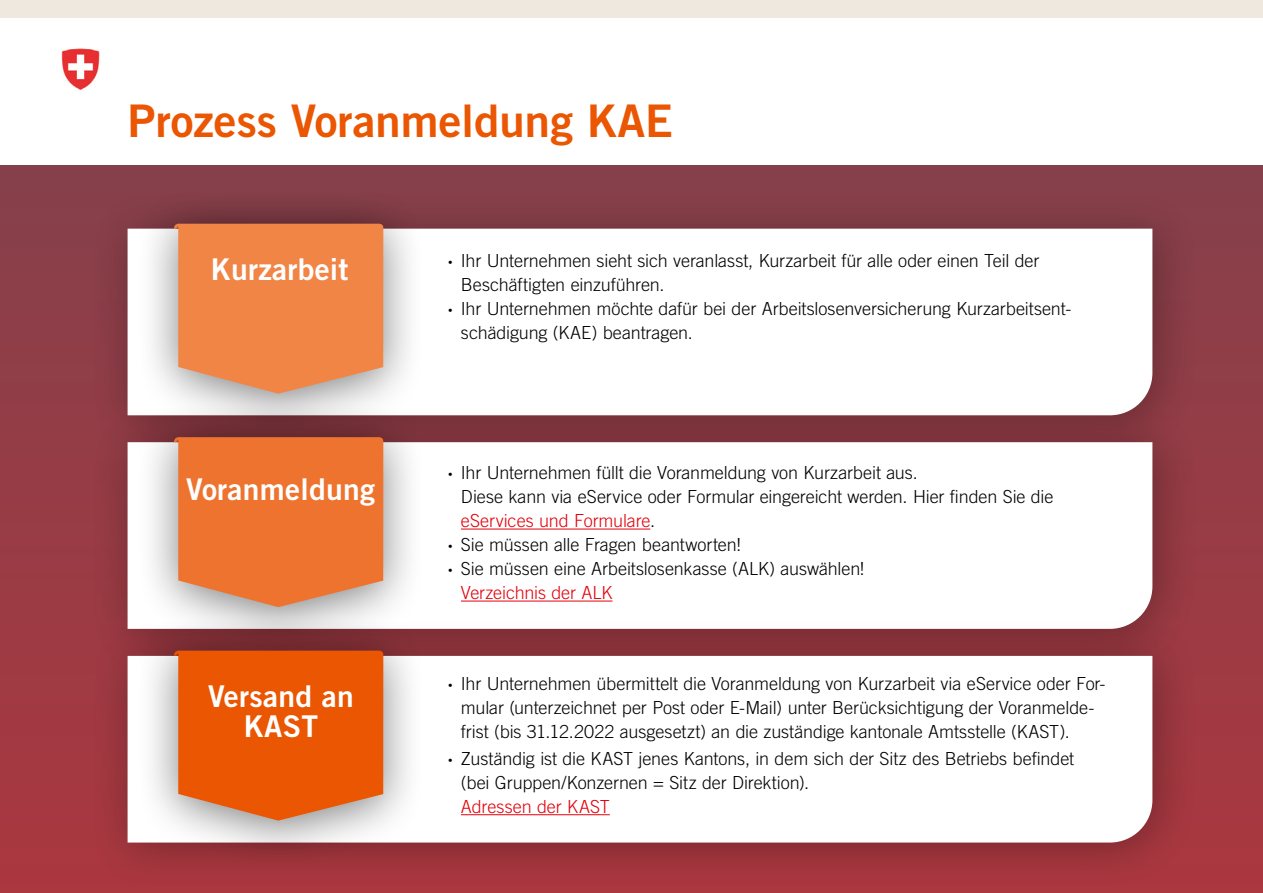
<style>
.page{position:relative;width:1263px;height:893px;background:#fff}
.page>*{position:absolute;margin:0;border:0;box-sizing:border-box;transform-origin:0 0}
.t1{font:45px "Trade Gothic LT Std Bd 2";letter-spacing:-.01em;color:#ea5602}
.t2{font:30px/30px "Trade Gothic LT Std Bd 2";letter-spacing:.01em;color:#fff;text-align:center}
.t3{font:300 18px/24px "Trade Gothic LT Std";letter-spacing:-.005em;color:#000}
.t4{font:300 18px "Trade Gothic LT Std";letter-spacing:-.005em;color:#e3000b}
.s1{font-family:"Myriad Pro"}
.s2{color:#e3000b}
</style>
<div class="page">
<div style="left:0;top:166px;width:1263px;height:727px;background:linear-gradient(to bottom,#85404b,#ab373f)"></div>
<div style="left:0;top:0;width:1263px;height:17px;background:#eee8de"></div>
<div style="left:89px;top:190px;width:1111px;height:273px;background:#843d47"></div>
<div style="left:128px;top:229px;width:1024px;height:175px;background:#fff"></div>
<div style="left:89px;top:404px;width:1111px;height:272px;background:#000;opacity:.3"></div>
<svg style="left:128px;top:442px;width:1024px;height:175px"></svg>
<div style="left:89px;top:617px;width:1111px;height:273px;background:#000;opacity:.3"></div>
<svg style="left:128px;top:656px;width:1024px;height:186px"></svg>
<div style="left:135px;top:187px;width:291px;height:253px;background:#000;opacity:.5"></div>
<div style="left:135px;top:401px;width:291px;height:253px;background:#000;opacity:.5"></div>
<div style="left:135px;top:614px;width:291px;height:253px;background:#000;opacity:.5"></div>
<svg style="left:174px;top:223px;width:209px;height:171px;background:#ec8b53"></svg>
<svg style="left:174px;top:437px;width:209px;height:170px;background:#ea7b3d"></svg>
<svg style="left:174px;top:650px;width:209px;height:171px;background:#e66115"></svg>
<hr style="left:461px;top:529px;width:189px;height:1px;background:#e3000b">
<hr style="left:461px;top:601px;width:151px;height:1px;background:#e3000b">
<hr style="left:461px;top:814px;width:149px;height:1px;background:#e3000b">
<img style="left:61px;top:48px;width:39px;height:42px">
<h1 class="t1" style="left:128px;top:93px;width:547px">Prozess Voranmeldung KAE</h1>
<h2 class="t2" style="left:211px;top:253px;width:139px">Kurzarbeit</h2>
<h2 class="t2" style="left:186px;top:473px;width:190px">Voranmeldung</h2>
<h2 class="t2" style="left:208px;top:681px;width:147px">Versand an<br>KAST</h2>
<p class="t3" style="left:461px;top:248px;width:580px;text-indent:-13px"><span class="s1">•</span> Ihr Unternehmen sieht sich veranlasst, Kurzarbeit für alle oder einen Teil der<br>Beschäftigten einzuführen.</p>
<p class="t3" style="left:461px;top:296px;width:612px;text-indent:-13px"><span class="s1">•</span> Ihr Unternehmen möchte dafür bei der Arbeitslosenversicherung Kurzarbeitsent&shy;schädigung (KAE) beantragen.</p>
<p class="t3" style="left:461px;top:461px;width:594px;text-indent:-13px"><span class="s1">•</span> Ihr Unternehmen füllt die Voranmeldung von Kurzarbeit aus.<br>Diese kann via eService oder Formular eingereicht werden. Hier finden Sie die <span class="s2">eServices und Formulare</span>.</p>
<p class="t3" style="left:448px;top:533px;width:294px"><span class="s1">•</span> Sie müssen alle Fragen beantworten!</p>
<p class="t3" style="left:461px;top:557px;width:405px;text-indent:-13px"><span class="s1">•</span> Sie müssen eine Arbeitslosenkasse (ALK) auswählen!<br><span class="s2">Verzeichnis der ALK</span></p>
<p class="t3" style="left:461px;top:671px;width:646px;text-indent:-13px"><span class="s1">•</span> Ihr Unternehmen übermittelt die Voranmeldung von Kurzarbeit via eService oder For&shy;mular (unterzeichnet per Post oder E-Mail) unter Berücksichtigung der Voranmelde&shy;frist (bis 31.12.2022 ausgesetzt) an die zuständige kantonale Amtsstelle (KAST).</p>
<p class="t3" style="left:461px;top:746px;width:615px;text-indent:-13px"><span class="s1">•</span> Zuständig ist die KAST jenes Kantons, in dem sich der Sitz des Betriebs befindet (bei Gruppen/Konzernen = Sitz der Direktion).</p>
<p class="t4" style="left:461px;top:796px;width:150px">Adressen der KAST</p>
</div>
